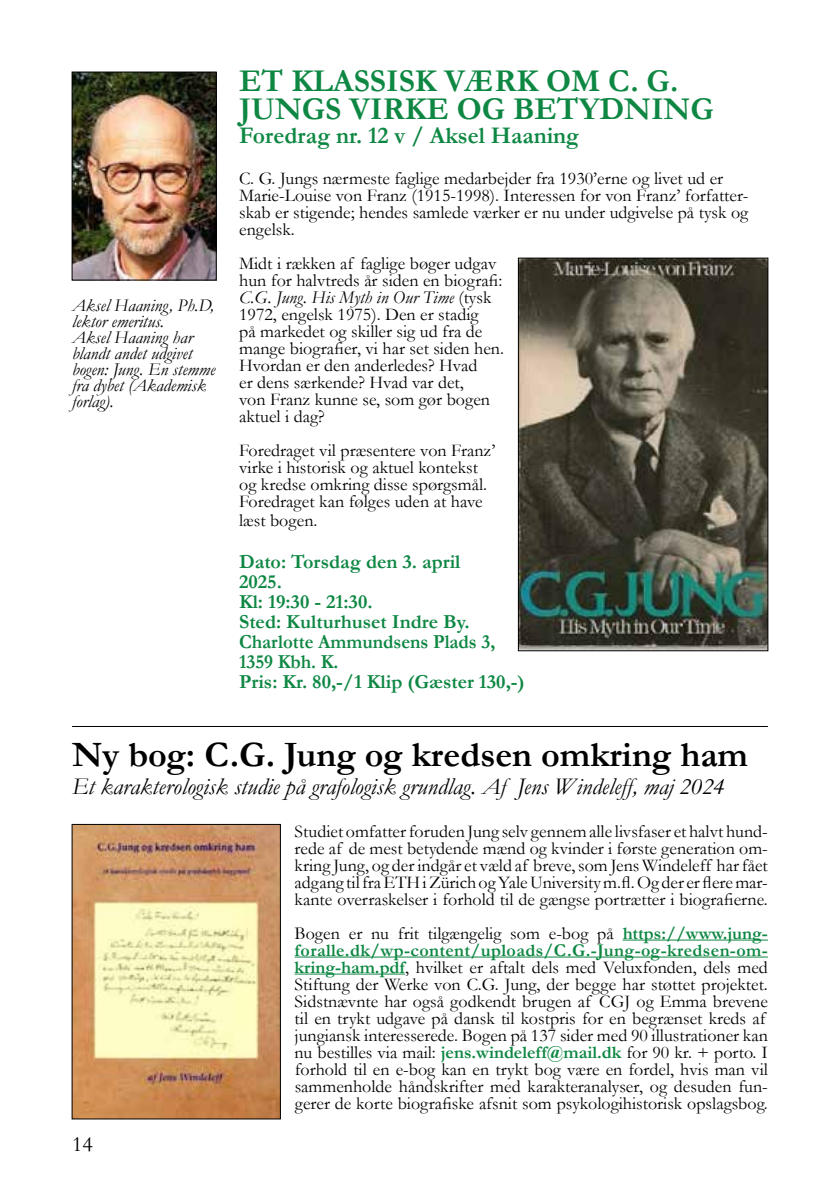
<style>
.page{position:relative;width:840px;height:1191px;background:#fff}
.page>*{position:absolute;margin:0;border:0;box-sizing:border-box;transform-origin:0 0}
.t1{font:700 36px "Garamond";color:#000}
.t2{font:700 32px/28px "Garamond";color:#0e8743}
.t3{font:italic 24px "Garamond";color:#000}
.t4{font:700 24px "Garamond";color:#0e8743}
.t5{font:22px "Garamond";color:#000}
.t6{font:700 20px/20px "Garamond";color:#0e8743}
.t7{font:18px/17px "Garamond";color:#000}
.t8{font:italic 18px/16px "Garamond";color:#000}
.s1{font-style:italic}
.s2{font-weight:700;color:#0e8743}
</style>
<div class="page">
<hr style="left:622px;top:939px;width:145px;height:1px;background:#0e8743">
<hr style="left:294px;top:956px;width:473px;height:1px;background:#0e8743">
<hr style="left:294px;top:973px;width:111px;height:1px;background:#0e8743">
<img style="left:74px;top:74px;width:140px;height:204px">
<div style="left:72px;top:72px;width:144px;height:208px;border:1px solid #000"></div>
<img style="left:520px;top:260px;width:245px;height:389px">
<div style="left:518px;top:258px;width:249px;height:393px;border:1px solid #000"></div>
<img style="left:74px;top:826px;width:204px;height:291px">
<hr style="left:72px;top:726px;width:695px;height:1px;background:#000">
<p class="t8" style="left:72px;top:297px;width:145px">Aksel Haaning, Ph.D, lektor emeritus.<br>Aksel Haaning har blandt andet udgivet bogen: Jung. En stemme fra dybet (Akademisk forlag).</p>
<h2 class="t2" style="left:239px;top:67px;width:475px">ET KLASSISK VÆRK OM C. G.<br>JUNGS VIRKE OG BETYDNING</h2>
<h3 class="t4" style="left:239px;top:119px;width:341px">Foredrag nr. 12 v / Aksel Haaning</h3>
<p class="t7" style="left:239px;top:170px;width:510px">C. G. Jungs nærmeste faglige medarbejder fra 1930’erne og livet ud er Marie-Louise von Franz (1915-1998). Interessen for von Franz’ forfatter&shy;skab er stigende; hendes samlede værker er nu under udgivelse på tysk og engelsk.</p>
<p class="t7" style="left:239px;top:255px;width:266px">Midt i rækken af faglige bøger udgav hun for halvtreds år siden en biografi:<br><span class="s1">C.G. Jung. His Myth in Our Time</span> (tysk<br>1972, engelsk 1975). Den er stadig<br>på markedet og skiller sig ud fra de mange biografier, vi har set siden hen.<br>Hvordan er den anderledes? Hvad<br>er dens særkende? Hvad var det,<br>von Franz kunne se, som gør bogen aktuel i dag?</p>
<p class="t7" style="left:239px;top:442px;width:257px">Foredraget vil præsentere von Franz’ virke i historisk og aktuel kontekst og kredse omkring disse spørgsmål.<br>Foredraget kan følges uden at have</p>
<p class="t7" style="left:239px;top:511px;width:80px">læst bogen.</p>
<p class="t6" style="left:239px;top:552px;width:287px">Dato: Torsdag den 3. april<br>2025.<br>Kl: 19:30 - 21:30.<br>Sted: Kulturhuset Indre By.<br>Charlotte Ammundsens Plads 3,<br>1359 Kbh. K.<br>Pris: Kr. 80,-/1 Klip (Gæster 130,-)</p>
<h1 class="t1" style="left:72px;top:729px;width:677px">Ny bog: C.G. Jung og kredsen omkring ham</h1>
<h3 class="t3" style="left:72px;top:770px;width:653px">Et karakterologisk studie på grafologisk grundlag. Af Jens Windeleff, maj 2024</h3>
<p class="t7" style="left:294px;top:822px;width:474px;text-align:justify">Studiet omfatter foruden Jung selv gennem alle livsfaser et halvt hund&shy;rede af de mest betydende mænd og kvinder i første generation om&shy;kring Jung, og der indgår et væld af breve, som Jens Windeleff har fået adgang til fra ETH i Zürich og Yale University m.fl. Og der er flere mar&shy;kante overraskelser i forhold til de gængse portrætter i biografierne.</p>
<p class="t7" style="left:294px;top:924px;width:474px">Bogen er nu frit tilgængelig som e-bog på <span class="s2">https://www.jung&shy;foralle.dk/wp-content/uploads/C.G.-Jung-og-kredsen-om&shy;kring-ham.pdf</span>, hvilket er aftalt dels med Veluxfonden, dels med Stiftung der Werke von C.G. Jung, der begge har støttet projektet.<br>Sidstnævnte har også godkendt brugen af CGJ og Emma brevene til en trykt udgave på dansk til kostpris for en begrænset kreds af jungiansk interesserede. Bogen på 137 sider med 90 illustrationer kan nu bestilles via mail: <span class="s2">jens.windeleff@mail.dk</span> for 90 kr. + porto. I forhold til en e-bog kan en trykt bog være en fordel, hvis man vil sammenholde håndskrifter med karakteranalyser, og desuden fun&shy;gerer de korte biografiske afsnit som psykologihistorisk opslagsbog.</p>
<p class="t5" style="left:72px;top:1129px;width:22px">14</p>
</div>
